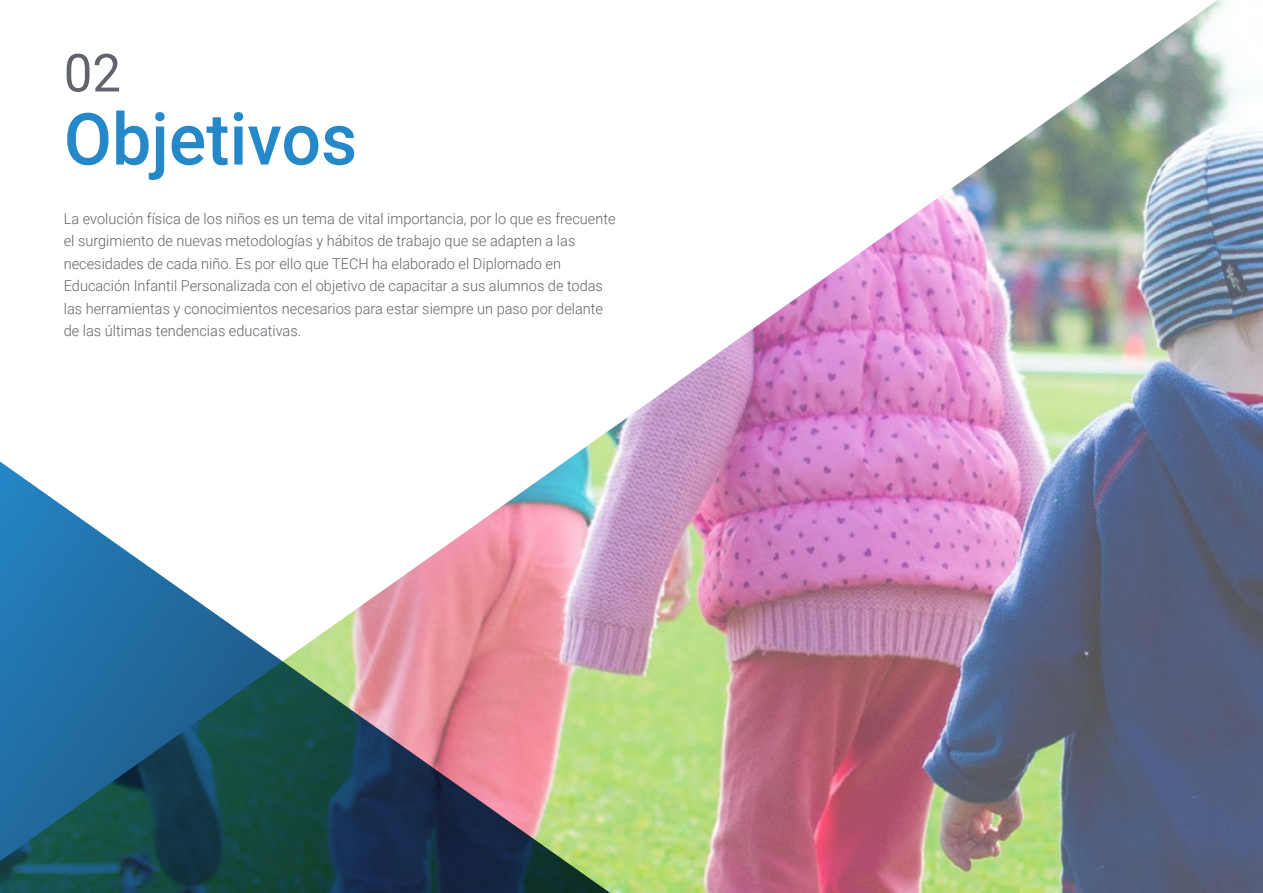
<style>
.page{position:relative;width:1263px;height:893px;background:#fff}
.page>*{position:absolute;margin:0;border:0;box-sizing:border-box;transform-origin:0 0}
.t1{font:500 72px "Roboto";color:#2488c9}
.t2{font:52.5px "Roboto";color:#61646a}
.t3{font:300 15px/22.5px "Roboto";color:#61646a}
</style>
<div class="page">
<img style="left:587px;top:0;width:676px;height:893px">
<svg style="left:0;top:446px;width:640px;height:447px"></svg>
<h2 class="t2" style="left:64px;top:36px;width:59px">02</h2>
<h1 class="t1" style="left:64px;top:89px;width:295px">Objetivos</h1>
<p class="t3" style="left:64px;top:207px;width:553px">La evolución física de los niños es un tema de vital importancia, por lo que es frecuente el surgimiento de nuevas metodologías y hábitos de trabajo que se adapten a las necesidades de cada niño. Es por ello que TECH ha elaborado el Diplomado en Educación Infantil Personalizada con el objetivo de capacitar a sus alumnos de todas las herramientas y conocimientos necesarios para estar siempre un paso por delante de las últimas tendencias educativas.</p>
</div>
